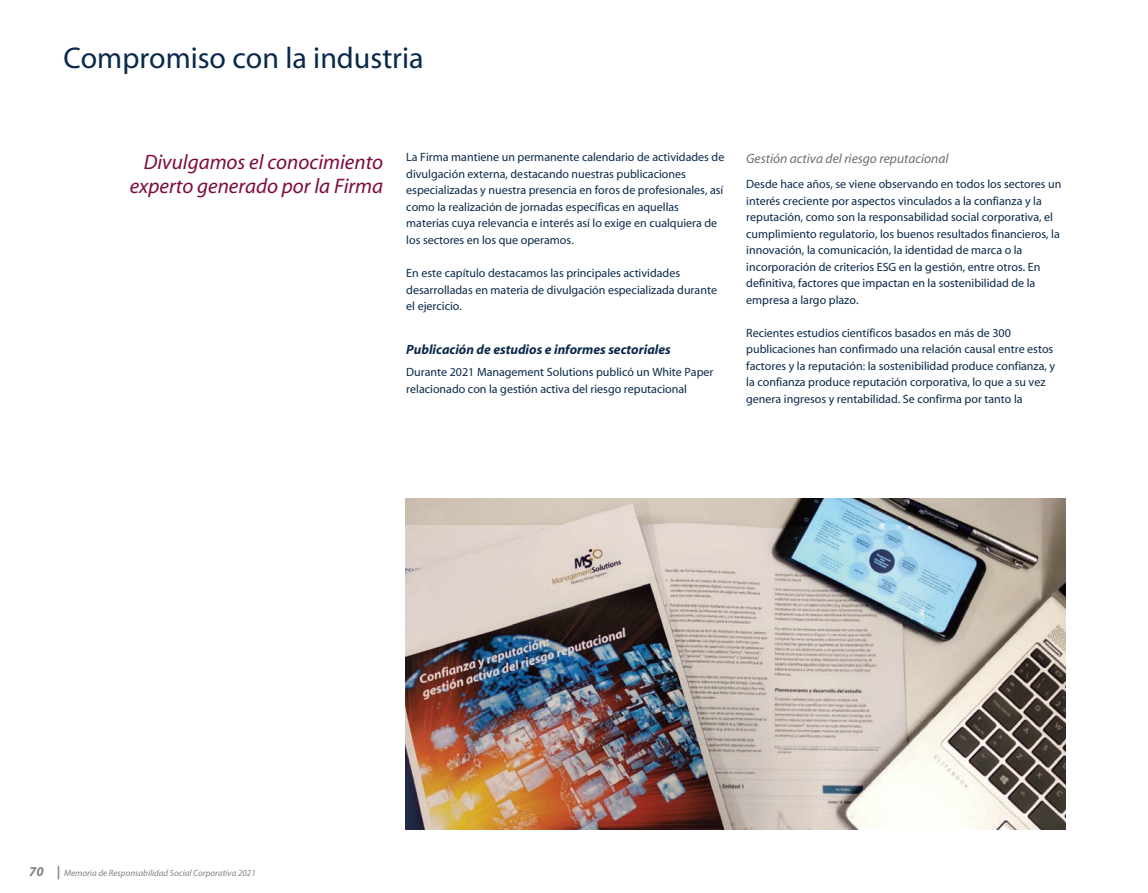
<style>
.page{position:relative;width:1148px;height:893px;background:#fff}
.page>*{position:absolute;margin:0;border:0;box-sizing:border-box;transform-origin:0 0}
.t1{font:30px "Myriad";color:#0a294a}
.t2{font:italic 21px/24px "Myriad";color:#7d0a42;text-align:right}
.t3{font:italic 700 13.5px "Myriad";color:#0a294a}
.t4{font:italic 13.5px "Myriad";color:#6c6d70}
.t5{font:12px/16.5px "Myriad";color:#0a294a}
.t6{font:italic 9px "Myriad";color:#808285}
.s1{font-weight:700;font-size:13.5px}
</style>
<div class="page">
<img style="left:405px;top:498px;width:660px;height:331px">
<h1 class="t1" style="left:63px;top:43px;width:361px">Compromiso con la industria</h1>
<h2 class="t2" style="left:130px;top:151px;width:255px">Divulgamos el conocimiento experto generado por la Firma</h2>
<p class="t5" style="left:406px;top:150px;width:319px">La Firma mantiene un permanente calendario de actividades de divulgación externa, destacando nuestras publicaciones especializadas y nuestra presencia en foros de profesionales, así como la realización de jornadas específicas en aquellas materias cuya relevancia e interés así lo exige en cualquiera de los sectores en los que operamos.</p>
<p class="t5" style="left:406px;top:265px;width:312px">En este capítulo destacamos las principales actividades desarrolladas en materia de divulgación especializada durante el ejercicio.</p>
<p class="t3" style="left:406px;top:342px;width:266px">Publicación de estudios e informes sectoriales</p>
<p class="t5" style="left:406px;top:364px;width:308px">Durante 2021 Management Solutions publicó un White Paper relacionado con la gestión activa del riesgo reputacional</p>
<p class="t4" style="left:746px;top:151px;width:204px">Gestión activa del riesgo reputacional</p>
<p class="t5" style="left:746px;top:176px;width:316px">Desde hace años, se viene observando en todos los sectores un interés creciente por aspectos vinculados a la confianza y la reputación, como son la responsabilidad social corporativa, el cumplimiento regulatorio, los buenos resultados financieros, la innovación, la comunicación, la identidad de marca o la incorporación de criterios ESG en la gestión, entre otros. En definitiva, factores que impactan en la sostenibilidad de la empresa a largo plazo.</p>
<p class="t5" style="left:746px;top:325px;width:310px">Recientes estudios científicos basados en más de 300 publicaciones han confirmado una relación causal entre estos factores y la reputación: la sostenibilidad produce confianza, y la confianza produce reputación corporativa, lo que a su vez genera ingresos y rentabilidad. Se confirma por tanto la</p>
<p class="t6" style="left:29px;top:868px;width:228px"><span class="s1">70 |</span> Memoria de Responsabilidad Social Corporativa 2021</p>
</div>
